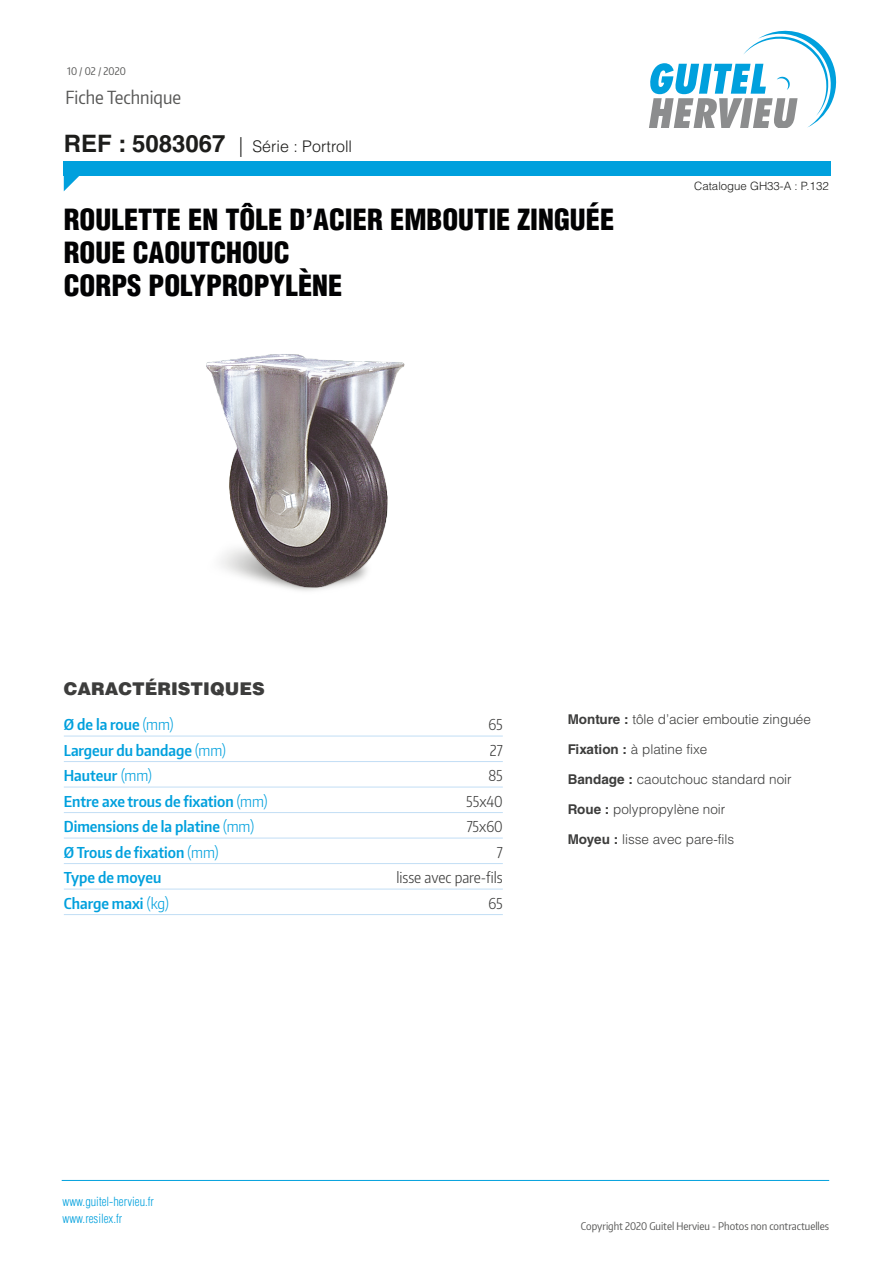
<style>
.page{position:relative;width:893px;height:1263px;background:#fff}
.page>*{position:absolute;margin:0;border:0;box-sizing:border-box;transform-origin:0 0}
.t1{font:900 condensed 28.5px/33px "Helvetica LT Std";color:#020203}
.t2{font:18px "Encode Sans Condensed";color:#575756}
.t3{font:900 17.55px "Helvetica LT Std";color:#3d3d3c}
.t4{font:300 16.05px "Helvetica LT Std";color:#1d1d1b}
.t5{font:600 15px "Encode Sans Condensed";color:#00a0dd}
.t6{font:300 15px "Encode Sans Condensed";color:#3d3d3c}
.t7{font:300 13.5px "Helvetica LT Std";color:#3d3d3c}
.t8{font:300 condensed 12.3px/16.6px "Helvetica LT Std";color:#00a0dd}
.t9{font:300 11.4px "Helvetica LT Std";color:#1d1d1b}
.t10{font:10.5px "Encode Sans Condensed";color:#575756}
.s1{font-weight:700;font-size:24px}
.s2{font-stretch:condensed;font-size:19.95px}
.s3{font-weight:300}
.s4{font-weight:700}
</style>
<div class="page">
<svg style="left:649px;top:31px;width:187px;height:97px"></svg>
<div style="left:64px;top:161px;width:767px;height:15px;background:#00a0dd"></div>
<svg style="left:64px;top:176px;width:15px;height:15px"></svg>
<hr style="left:62px;top:1180px;width:767px;height:1px;background:#00a0dd">
<hr style="left:64px;top:736px;width:439px;height:1px;background:#c2def5">
<hr style="left:64px;top:761px;width:439px;height:1px;background:#c2def5">
<hr style="left:64px;top:787px;width:439px;height:1px;background:#c2def5">
<hr style="left:64px;top:812px;width:439px;height:1px;background:#c2def5">
<hr style="left:64px;top:838px;width:439px;height:1px;background:#c2def5">
<hr style="left:64px;top:863px;width:439px;height:1px;background:#c2def5">
<hr style="left:64px;top:889px;width:439px;height:1px;background:#c2def5">
<hr style="left:64px;top:914px;width:439px;height:1px;background:#c2def5">
<img style="left:206px;top:354px;width:199px;height:237px">
<p class="t10" style="left:67px;top:64px;width:60px">10 / 02 / 2020</p>
<p class="t2" style="left:65px;top:85px;width:117px">Fiche Technique</p>
<p class="t4" style="left:64px;top:136px;width:290px"><span class="s1">REF : 5083067</span> <span class="s2">|</span> Série : Portroll</p>
<p class="t1" style="left:64px;top:203px;width:552px">ROULETTE EN TÔLE D’ACIER EMBOUTIE ZINGUÉE<br>ROUE CAOUTCHOUC</p>
<p class="t1" style="left:64px;top:269px;width:280px">CORPS POLYPROPYLÈNE</p>
<p class="t9" style="left:694px;top:179px;width:136px">Catalogue GH33-A : P.132</p>
<p class="t3" style="left:64px;top:677px;width:202px">CARACTÉRISTIQUES</p>
<p class="t5" style="left:64px;top:715px;width:111px">Ø de la roue <span class="s3">(mm)</span></p>
<p class="t6" style="left:488px;top:715px;width:16px">65</p>
<p class="t5" style="left:64px;top:740px;width:164px">Largeur du bandage <span class="s3">(mm)</span></p>
<p class="t6" style="left:490px;top:740px;width:14px">27</p>
<p class="t5" style="left:64px;top:766px;width:90px">Hauteur <span class="s3">(mm)</span></p>
<p class="t6" style="left:488px;top:766px;width:16px">85</p>
<p class="t5" style="left:64px;top:791px;width:205px">Entre axe trous de fixation <span class="s3">(mm)</span></p>
<p class="t6" style="left:466px;top:791px;width:38px">55x40</p>
<p class="t5" style="left:64px;top:817px;width:192px">Dimensions de la platine <span class="s3">(mm)</span></p>
<p class="t6" style="left:467px;top:817px;width:38px">75x60</p>
<p class="t5" style="left:64px;top:842px;width:156px">Ø Trous de fixation <span class="s3">(mm)</span></p>
<p class="t6" style="left:497px;top:842px;width:7px">7</p>
<p class="t5" style="left:64px;top:868px;width:99px">Type de moyeu</p>
<p class="t6" style="left:396px;top:868px;width:108px">lisse avec pare-fils</p>
<p class="t5" style="left:64px;top:893px;width:107px">Charge maxi <span class="s3">(kg)</span></p>
<p class="t6" style="left:488px;top:893px;width:16px">65</p>
<p class="t7" style="left:568px;top:711px;width:245px"><span class="s4">Monture :</span> tôle d’acier emboutie zinguée</p>
<p class="t7" style="left:568px;top:741px;width:141px"><span class="s4">Fixation :</span> à platine fixe</p>
<p class="t7" style="left:568px;top:771px;width:226px"><span class="s4">Bandage :</span> caoutchouc standard noir</p>
<p class="t7" style="left:568px;top:801px;width:159px"><span class="s4">Roue :</span> polypropylène noir</p>
<p class="t7" style="left:568px;top:831px;width:168px"><span class="s4">Moyeu :</span> lisse avec pare-fils</p>
<p class="t8" style="left:63px;top:1193px;width:93px">www.guitel-hervieu.fr www.resilex.fr</p>
<p class="t10" style="left:581px;top:1219px;width:250px">Copyright 2020 Guitel Hervieu - Photos non contractuelles</p>
</div>
